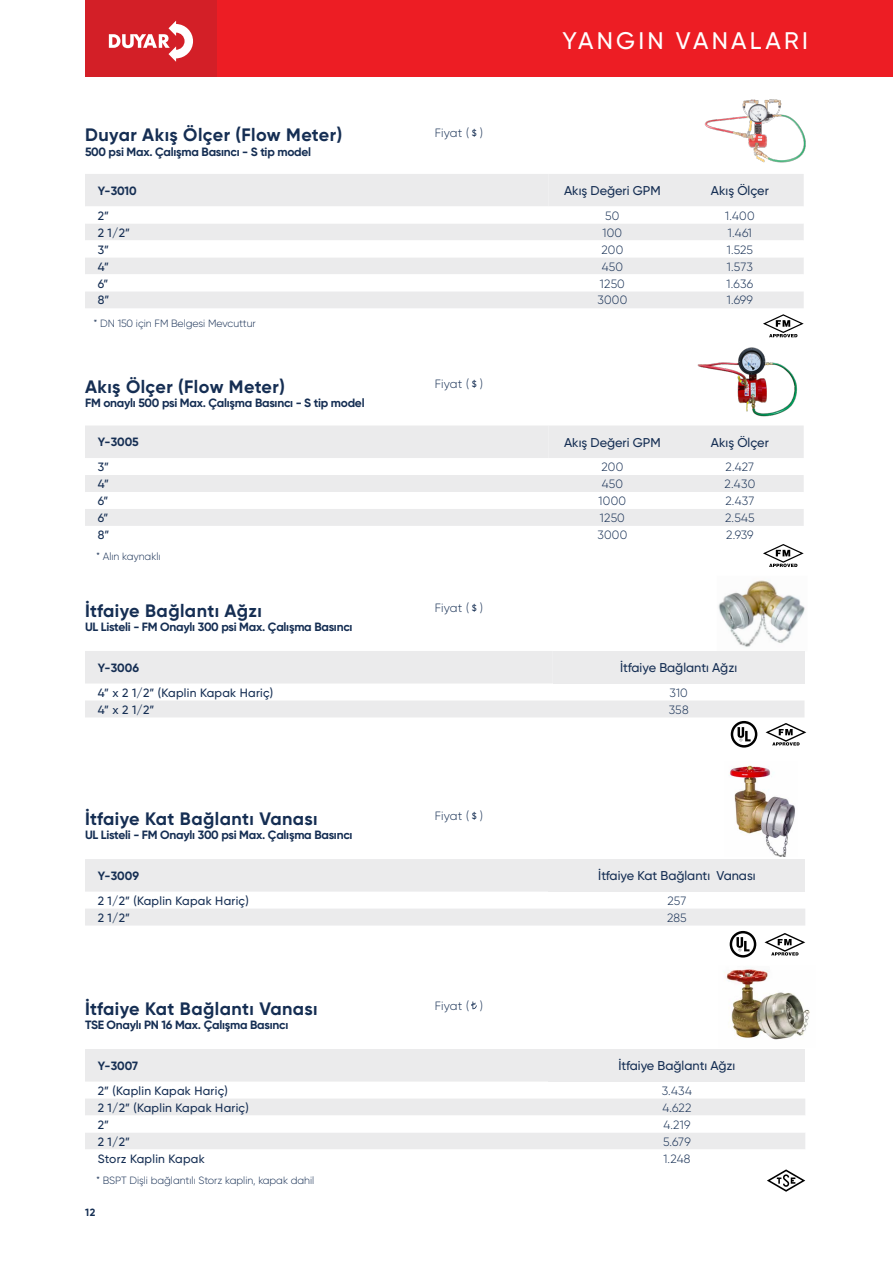
<style>
.page{position:relative;width:893px;height:1263px;background:#fff}
.page>*{position:absolute;margin:0;border:0;box-sizing:border-box;transform-origin:0 0}
.t1{font:500 24px "Gilroy";letter-spacing:.135em;color:#fff}
.t2{font:700 18px "Gilroy";letter-spacing:.025em;color:#152e53}
.t3{font:500 12.75px "Gilroy";color:#152e53}
.t4{font:700 12px "Gilroy";letter-spacing:-.02em;color:#152e53}
.t5{font:300 12px "Gilroy";letter-spacing:.02em;color:#152e53}
.t6{font:500 12px "Gilroy";letter-spacing:.02em;color:#152e53}
.t7{font:300 10.5px "Gilroy";letter-spacing:-.005em;color:#193155}
.t8{font:700 10.5px "Gilroy";color:#152e53}
.t9{font:500 9px "Gilroy";color:#152e53}
</style>
<div class="page">
<div style="left:202px;top:0;width:691px;height:77px;background:#ed1d24"></div>
<div style="left:85px;top:0;width:132px;height:77px;background:#d31f27"></div>
<svg style="left:109px;top:21px;width:84px;height:41px"></svg>
<img style="left:704px;top:99px;width:102px;height:64px">
<div style="left:85px;top:426px;width:464px;height:32px;background:#ebebec"></div>
<div style="left:549px;top:426px;width:255px;height:32px;background:#ebebec"></div>
<svg style="left:85px;top:475px;width:719px;height:51px;fill:#ebebec"></svg>
<img style="left:697px;top:337px;width:100px;height:80px">
<svg style="left:471px;top:1001px;width:6px;height:8px"></svg>
<svg style="left:85px;top:859px;width:720px;height:66px;fill:#ebebec"></svg>
<div style="left:549px;top:859px;width:256px;height:33px;background:#ebebec"></div>
<svg style="left:85px;top:1049px;width:720px;height:66px;fill:#ebebec"></svg>
<div style="left:549px;top:1049px;width:256px;height:32px;background:#ebebec"></div>
<img style="left:718px;top:580px;width:87px;height:72px">
<img style="left:729px;top:765px;width:66px;height:92px">
<img style="left:724px;top:969px;width:86px;height:71px">
<svg style="left:730px;top:931px;width:26px;height:26px"></svg>
<svg style="left:764px;top:933px;width:41px;height:22px"></svg>
<svg style="left:763px;top:544px;width:41px;height:23px"></svg>
<svg style="left:763px;top:314px;width:41px;height:23px"></svg>
<svg style="left:85px;top:1133px;width:720px;height:59px"></svg>
<div style="left:85px;top:174px;width:719px;height:134px;background:#ebebec"></div>
<div style="left:549px;top:174px;width:255px;height:32px;background:#ebebec"></div>
<svg style="left:85px;top:206px;width:719px;height:85px"></svg>
<svg style="left:85px;top:651px;width:719px;height:66px;fill:#ebebec"></svg>
<div style="left:553px;top:651px;width:251px;height:32px;background:#ebebec"></div>
<svg style="left:731px;top:721px;width:26px;height:26px"></svg>
<svg style="left:765px;top:723px;width:42px;height:22px"></svg>
<h2 class="t2" style="left:85px;top:124px;width:259px">Duyar Akış Ölçer (Flow Meter)</h2>
<p class="t4" style="left:85px;top:144px;width:228px">500 psi Max. Çalışma Basıncı - S tip model</p>
<p class="t5" style="left:435px;top:125px;width:50px">Fiyat ( )</p>
<p class="t9" style="left:472px;top:127px;width:6px">$</p>
<h1 class="t1" style="left:562px;top:26px;width:247px">YANGIN VANALARI</h1>
<p class="t4" style="left:98px;top:183px;width:40px">Y-3010</p>
<p class="t3" style="left:564px;top:183px;width:98px">Akış Değeri GPM</p>
<p class="t3" style="left:711px;top:183px;width:59px">Akış Ölçer</p>
<p class="t6" style="left:98px;top:208px;width:13px">2”</p>
<p class="t5" style="left:605px;top:208px;width:16px">50</p>
<p class="t5" style="left:725px;top:208px;width:31px">1.400</p>
<p class="t6" style="left:98px;top:225px;width:34px">2 1/2”</p>
<p class="t5" style="left:602px;top:225px;width:21px">100</p>
<p class="t5" style="left:728px;top:225px;width:26px">1.461</p>
<p class="t6" style="left:98px;top:242px;width:13px">3”</p>
<p class="t5" style="left:601px;top:242px;width:23px">200</p>
<p class="t5" style="left:727px;top:242px;width:28px">1.525</p>
<p class="t6" style="left:98px;top:259px;width:13px">4”</p>
<p class="t5" style="left:602px;top:259px;width:23px">450</p>
<p class="t5" style="left:727px;top:259px;width:28px">1.573</p>
<p class="t6" style="left:98px;top:276px;width:12px">6”</p>
<p class="t5" style="left:600px;top:276px;width:26px">1250</p>
<p class="t5" style="left:726px;top:276px;width:28px">1.636</p>
<p class="t6" style="left:98px;top:293px;width:13px">8”</p>
<p class="t5" style="left:597px;top:293px;width:31px">3000</p>
<p class="t5" style="left:727px;top:293px;width:28px">1.699</p>
<p class="t7" style="left:94px;top:317px;width:164px">* DN 150 için FM Belgesi Mevcuttur</p>
<h2 class="t2" style="left:85px;top:375px;width:201px">Akış Ölçer (Flow Meter)</h2>
<p class="t4" style="left:85px;top:395px;width:281px">FM onaylı 500 psi Max. Çalışma Basıncı - S tip model</p>
<p class="t4" style="left:98px;top:435px;width:43px">Y-3005</p>
<p class="t3" style="left:564px;top:434px;width:98px">Akış Değeri GPM</p>
<p class="t3" style="left:711px;top:434px;width:59px">Akış Ölçer</p>
<p class="t6" style="left:98px;top:460px;width:13px">3”</p>
<p class="t5" style="left:601px;top:460px;width:23px">200</p>
<p class="t5" style="left:726px;top:460px;width:30px">2.427</p>
<p class="t6" style="left:98px;top:477px;width:13px">4”</p>
<p class="t5" style="left:602px;top:477px;width:23px">450</p>
<p class="t5" style="left:724px;top:477px;width:32px">2.430</p>
<p class="t6" style="left:98px;top:493px;width:12px">6”</p>
<p class="t5" style="left:599px;top:494px;width:29px">1000</p>
<p class="t5" style="left:725px;top:494px;width:31px">2.437</p>
<p class="t6" style="left:98px;top:510px;width:12px">6”</p>
<p class="t5" style="left:600px;top:511px;width:26px">1250</p>
<p class="t5" style="left:725px;top:511px;width:31px">2.545</p>
<p class="t6" style="left:98px;top:527px;width:13px">8”</p>
<p class="t5" style="left:597px;top:528px;width:31px">3000</p>
<p class="t5" style="left:726px;top:528px;width:29px">2.939</p>
<p class="t7" style="left:96px;top:549px;width:66px">* Alın kaynaklı</p>
<p class="t5" style="left:435px;top:376px;width:50px">Fiyat ( )</p>
<p class="t9" style="left:472px;top:378px;width:6px">$</p>
<h2 class="t2" style="left:85px;top:599px;width:178px">İtfaiye Bağlantı Ağzı</h2>
<p class="t4" style="left:85px;top:619px;width:269px">UL Listeli - FM Onaylı 300 psi Max. Çalışma Basıncı</p>
<p class="t4" style="left:98px;top:660px;width:43px">Y-3006</p>
<p class="t3" style="left:620px;top:660px;width:118px">İtfaiye Bağlantı Ağzı</p>
<p class="t6" style="left:98px;top:685px;width:177px">4” x 2 1/2” (Kaplin Kapak Hariç)</p>
<p class="t5" style="left:669px;top:685px;width:20px">310</p>
<p class="t6" style="left:98px;top:702px;width:58px">4” x 2 1/2”</p>
<p class="t5" style="left:669px;top:702px;width:21px">358</p>
<p class="t5" style="left:435px;top:600px;width:50px">Fiyat ( )</p>
<p class="t9" style="left:472px;top:602px;width:6px">$</p>
<h2 class="t2" style="left:85px;top:807px;width:234px">İtfaiye Kat Bağlantı Vanası</h2>
<p class="t4" style="left:85px;top:827px;width:269px">UL Listeli - FM Onaylı 300 psi Max. Çalışma Basıncı</p>
<p class="t5" style="left:435px;top:808px;width:50px">Fiyat ( )</p>
<p class="t9" style="left:472px;top:810px;width:6px">$</p>
<p class="t4" style="left:98px;top:868px;width:43px">Y-3009</p>
<p class="t3" style="left:598px;top:868px;width:159px">İtfaiye Kat Bağlantı Vanası</p>
<p class="t6" style="left:98px;top:893px;width:152px">2 1/2” (Kaplin Kapak Hariç)</p>
<p class="t5" style="left:667px;top:893px;width:20px">257</p>
<p class="t6" style="left:98px;top:910px;width:34px">2 1/2”</p>
<p class="t5" style="left:667px;top:910px;width:21px">285</p>
<h2 class="t2" style="left:85px;top:997px;width:234px">İtfaiye Kat Bağlantı Vanası</h2>
<p class="t4" style="left:85px;top:1017px;width:205px">TSE Onaylı PN 16 Max. Çalışma Basıncı</p>
<p class="t5" style="left:435px;top:998px;width:50px">Fiyat ( )</p>
<p class="t4" style="left:98px;top:1058px;width:42px">Y-3007</p>
<p class="t3" style="left:618px;top:1058px;width:118px">İtfaiye Bağlantı Ağzı</p>
<p class="t6" style="left:98px;top:1083px;width:132px">2” (Kaplin Kapak Hariç)</p>
<p class="t5" style="left:662px;top:1083px;width:32px">3.434</p>
<p class="t6" style="left:98px;top:1100px;width:152px">2 1/2” (Kaplin Kapak Hariç)</p>
<p class="t5" style="left:662px;top:1100px;width:31px">4.622</p>
<p class="t6" style="left:98px;top:1117px;width:13px">2”</p>
<p class="t5" style="left:663px;top:1117px;width:29px">4.219</p>
<p class="t6" style="left:98px;top:1134px;width:34px">2 1/2”</p>
<p class="t5" style="left:663px;top:1134px;width:29px">5.679</p>
<p class="t6" style="left:98px;top:1151px;width:109px">Storz Kaplin Kapak</p>
<p class="t5" style="left:663px;top:1151px;width:29px">1.248</p>
<p class="t7" style="left:96px;top:1173px;width:220px">* BSPT Dişli bağlantılı Storz kaplin, kapak dahil</p>
<p class="t8" style="left:85px;top:1205px;width:12px">12</p>
</div>
